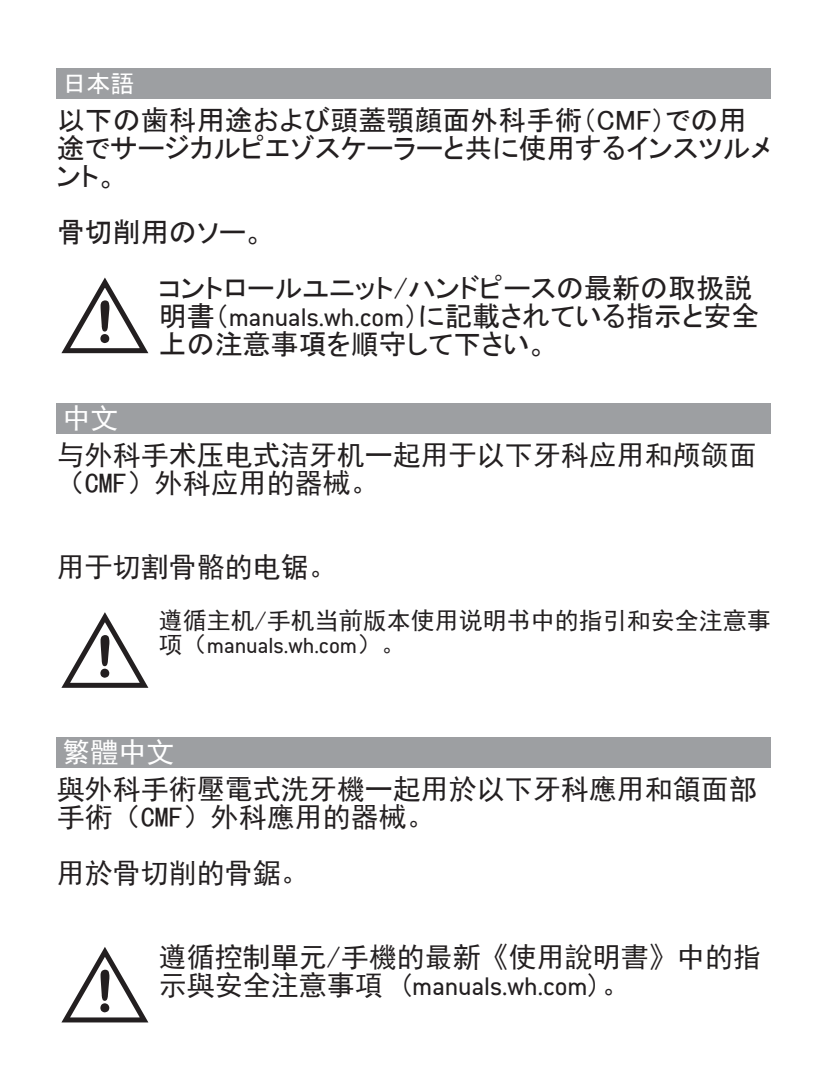
<style>
.page{position:relative;width:828px;height:1089px;background:#fff}
.page>*{position:absolute;margin:0;border:0;box-sizing:border-box;transform-origin:0 0}
.t1{font:28px/28px "MS P Gothic";color:#231f20}
.t2{font:28px/28px "Sim Hei";color:#231f20}
.t3{font:28px "Conduit ITC Pro";color:#231f20}
.t4{font:28px "Sim Hei";color:#fff}
.t5{font:24px "Sim Hei";color:#231f20}
.t6{font:24px "Conduit ITC Pro";color:#231f20}
.t7{font:24px "MS P Gothic";color:#fff}
.s1{font-family:"Conduit ITC Pro"}
.s2{font-family:"Sim Hei"}
</style>
<div class="page">
<div style="left:57px;top:68px;width:714px;height:31px;background:#9d9fa2"></div>
<div style="left:57px;top:403px;width:714px;height:30px;background:#9d9fa2"></div>
<div style="left:57px;top:737px;width:714px;height:31px;background:#9d9fa2"></div>
<svg style="left:61px;top:277px;width:87px;height:76px"></svg>
<svg style="left:61px;top:612px;width:87px;height:76px"></svg>
<svg style="left:61px;top:947px;width:87px;height:75px"></svg>
<p class="t7" style="left:62px;top:71px;width:73px">日本語</p>
<p class="t1" style="left:57px;top:105px;width:715px">以下の歯科用途および頭蓋顎顔面外科手術（CMF）での用途でサージカルピエゾスケーラーと共に使用するインスツルメント。</p>
<p class="t1" style="left:159px;top:203px;width:595px;line-height:56px;text-indent:-102px">骨切削用のソー。<br>コントロールユニット/ハンドピースの最新の取扱説</p>
<p class="t1" style="left:159px;top:301px;width:602px">明書（<span class="s1">manuals.wh.com</span>）に記載されている指示と安全上の注意事項を順守して下さい。</p>
<p class="t4" style="left:62px;top:403px;width:57px">中文</p>
<p class="t2" style="left:57px;top:440px;width:702px">与外科手术压电式洁牙机一起用于以下牙科应用和颅颌面（CMF）外科应用的器械。</p>
<p class="t2" style="left:57px;top:552px;width:282px">用于切割骨骼的电锯。</p>
<p class="t5" style="left:159px;top:608px;width:613px">遵循主机/手机当前版本使用说明书中的指引和安全注意事</p>
<p class="t6" style="left:159px;top:632px;width:248px"><span class="s2">项（</span>manuals.wh.com<span class="s2">）。</span></p>
<p class="t4" style="left:62px;top:738px;width:113px">繁體中文</p>
<p class="t2" style="left:57px;top:775px;width:702px">與外科手術壓電式洗牙機一起用於以下牙科應用和頜面部手術（CMF）外科應用的器械。</p>
<p class="t2" style="left:57px;top:859px;width:253px">用於骨切削的骨鋸。</p>
<p class="t2" style="left:159px;top:943px;width:604px">遵循控制單元/手機的最新《使用說明書》中的指</p>
<p class="t3" style="left:159px;top:971px;width:472px"><span class="s2">示與安全注意事項 (</span>manuals.wh.com<span class="s2">)。</span></p>
</div>
